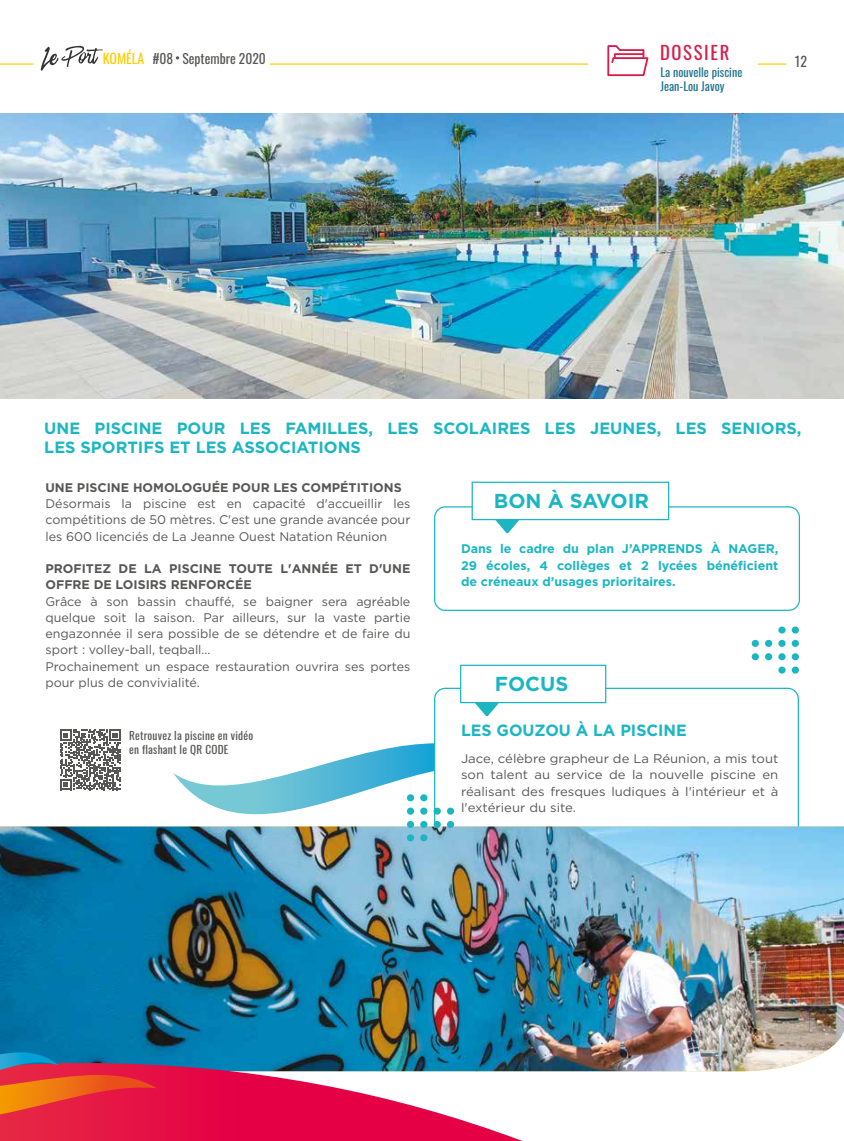
<style>
.page{position:relative;width:844px;height:1141px;background:#fff}
.page>*{position:absolute;margin:0;border:0;box-sizing:border-box;transform-origin:0 0}
.t1{font:700 20.25px "Gotham";color:#1cb6c3}
.t2{font:18.62px "Oswald";letter-spacing:.09em;color:#d81d4b}
.t3{font:700 16.25px/19.5px "Gotham";color:#1cb6c3}
.t4{font:13.88px "Oswald";color:#575756}
.t5{font:13.5px "Oswald";color:#575756}
.t6{font:12.5px/16.2px "Gotham";color:#575756;text-align:justify}
.t7{font:12.5px/16.2px "Gotham";color:#575756;text-align:justify;scale:1.05 1}
.t8{font:700 12.5px/16.2px "Gotham";color:#1cb6c3;text-align:justify}
.t9{font:700 12.5px/16.2px "Gotham";color:#575756}
.t10{font:12px/14.4px "Oswald";color:#21738c}
.t11{font:11.25px/13.8px "Oswald";letter-spacing:.02em;color:#575756}
.s1{font-size:13.88px;color:#fc0}
</style>
<div class="page">
<hr style="left:262px;top:63px;width:524px;height:2px;background:#fc0">
<hr style="left:0;top:63px;width:33px;height:2px;background:#fc0">
<div style="left:153px;top:48px;width:116px;height:19px;background:#fff"></div>
<svg style="left:41px;top:46px;width:62px;height:25px"></svg>
<svg style="left:176px;top:56px;width:3px;height:4px"></svg>
<img style="left:0;top:114px;width:843px;height:284px">
<svg style="left:583px;top:45px;width:179px;height:32px"></svg>
<svg style="left:173px;top:743px;width:261px;height:71px"></svg>
<svg style="left:474px;top:703px;width:25px;height:13px"></svg>
<div style="left:460px;top:665px;width:146px;height:38px;background:#fff;border:1px solid #1cb6c3"></div>
<img style="left:0;top:827px;width:843px;height:244px">
<div style="left:407px;top:834px;width:7px;height:7px;background:#1cb6c3;border-radius:50%"></div>
<div style="left:407px;top:821px;width:7px;height:7px;background:#1cb6c3;border-radius:50%"></div>
<div style="left:407px;top:808px;width:7px;height:7px;background:#1cb6c3;border-radius:50%"></div>
<div style="left:407px;top:794px;width:7px;height:7px;background:#1cb6c3;border-radius:50%"></div>
<div style="left:420px;top:834px;width:7px;height:7px;background:#1cb6c3;border-radius:50%"></div>
<div style="left:420px;top:821px;width:7px;height:7px;background:#1cb6c3;border-radius:50%"></div>
<div style="left:420px;top:808px;width:7px;height:7px;background:#1cb6c3;border-radius:50%"></div>
<div style="left:420px;top:794px;width:7px;height:7px;background:#1cb6c3;border-radius:50%"></div>
<div style="left:433px;top:821px;width:7px;height:7px;background:#1cb6c3;border-radius:50%"></div>
<div style="left:433px;top:808px;width:7px;height:7px;background:#1cb6c3;border-radius:50%"></div>
<div style="left:447px;top:821px;width:7px;height:7px;background:#1cb6c3;border-radius:50%"></div>
<div style="left:447px;top:808px;width:7px;height:7px;background:#1cb6c3;border-radius:50%"></div>
<svg style="left:0;top:1063px;width:522px;height:78px"></svg>
<div style="left:434px;top:506px;width:365px;height:105px;border:1px solid #1cb6c3;border-radius:11px"></div>
<svg style="left:495px;top:520px;width:24px;height:13px"></svg>
<div style="left:471px;top:482px;width:198px;height:38px;background:#fff;border:1px solid #1cb6c3"></div>
<svg style="left:791px;top:626px;width:7px;height:8px"></svg>
<div style="left:791px;top:640px;width:7px;height:7px;background:#1cb6c3;border-radius:50%"></div>
<div style="left:791px;top:653px;width:7px;height:7px;background:#1cb6c3;border-radius:50%"></div>
<div style="left:791px;top:667px;width:7px;height:7px;background:#1cb6c3;border-radius:50%"></div>
<div style="left:778px;top:626px;width:7px;height:8px;background:#1cb6c3;border-radius:50%"></div>
<div style="left:778px;top:640px;width:7px;height:7px;background:#1cb6c3;border-radius:50%"></div>
<div style="left:778px;top:653px;width:7px;height:7px;background:#1cb6c3;border-radius:50%"></div>
<div style="left:778px;top:667px;width:7px;height:7px;background:#1cb6c3;border-radius:50%"></div>
<div style="left:764px;top:640px;width:8px;height:7px;background:#1cb6c3;border-radius:50%"></div>
<svg style="left:764px;top:653px;width:8px;height:7px"></svg>
<div style="left:751px;top:640px;width:7px;height:7px;background:#1cb6c3;border-radius:50%"></div>
<div style="left:751px;top:653px;width:7px;height:7px;background:#1cb6c3;border-radius:50%"></div>
<svg style="left:0;top:1052px;width:157px;height:62px;background:#bc4a4a"></svg>
<svg style="left:60px;top:730px;width:61px;height:60px"></svg>
<h2 class="t2" style="left:660px;top:36px;width:71px">DOSSIER</h2>
<p class="t10" style="left:660px;top:64px;width:83px">La nouvelle piscine<br>Jean-Lou Javoy</p>
<p class="t5" style="left:103px;top:46px;width:164px"><span class="s1">KOMÉLA</span> #08 Septembre 2020</p>
<p class="t4" style="left:794px;top:49px;width:14px">12</p>
<h3 class="t3" style="left:44px;top:418px;width:758px">UNE PISCINE POUR LES FAMILLES, LES SCOLAIRES LES JEUNES, LES SENIORS,<br>LES SPORTIFS ET LES ASSOCIATIONS</h3>
<p class="t9" style="left:45px;top:479px;width:357px">UNE PISCINE HOMOLOGUÉE POUR LES COMPÉTITIONS</p>
<p class="t6" style="left:45px;top:495px;width:366px">Désormais la piscine est en capacité d'accueillir les compétitions de 50 mètres. C'est une grande avancée pour les 600 licenciés de La Jeanne Ouest Natation Réunion</p>
<p class="t9" style="left:45px;top:561px;width:366px">PROFITEZ DE LA PISCINE TOUTE L'ANNÉE ET D'UNE<br>OFFRE DE LOISIRS RENFORCÉE</p>
<p class="t6" style="left:45px;top:593px;width:366px;text-align:left">Grâce à son bassin chauffé, se baigner sera agréable quelque soit la saison. Par ailleurs, sur la vaste partie engazonnée il sera possible de se détendre et de faire du sport : volley-ball, teqball…<br>Prochainement un espace restauration ouvrira ses portes pour plus de convivialité.</p>
<p class="t11" style="left:129px;top:727px;width:126px">Retrouvez la piscine en vidéo en flashant le QR CODE</p>
<h1 class="t1" style="left:493px;top:487px;width:157px">BON À SAVOIR</h1>
<p class="t8" style="left:461px;top:541px;width:319px">Dans le cadre du plan J’APPRENDS À NAGER, 29 écoles, 4 collèges et 2 lycées bénéficient de créneaux d’usages prioritaires.</p>
<h1 class="t1" style="left:494px;top:670px;width:75px">FOCUS</h1>
<h3 class="t3" style="left:461px;top:720px;width:227px">LES GOUZOU À LA PISCINE</h3>
<p class="t7" style="left:461px;top:750px;width:304px">Jace, célèbre grapheur de La Réunion, a mis tout son talent au service de la nouvelle piscine en réalisant des fresques ludiques à l'intérieur et à l'extérieur du site.</p>
</div>
